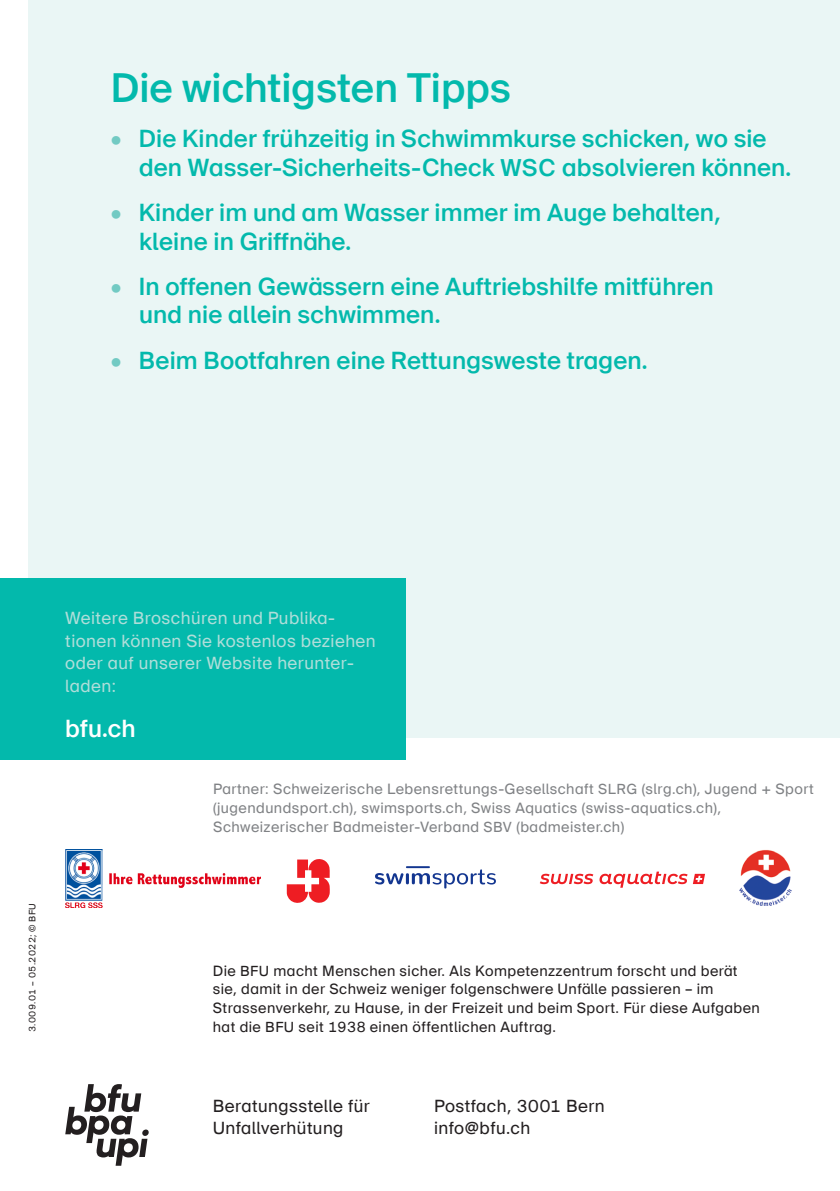
<style>
.page{position:relative;width:840px;height:1191px;background:#fff}
.page>*{position:absolute;margin:0;border:0;box-sizing:border-box;transform-origin:0 0}
.t1{font:500 40px "BFU Suisse";color:#03b9ac}
.t2{font:500 24px/28.4px "BFU Suisse";letter-spacing:.005em;color:#03b9ac}
.t3{font:500 24px "BFU Suisse";color:#fff}
.t4{font:17px/22.6px "BFU Suisse";letter-spacing:.025em;color:#afded9}
.t5{font:17px/22.6px "BFU Suisse";letter-spacing:.025em;color:#231f20}
.t6{font:14.4px/18.8px "BFU Suisse";letter-spacing:.03em;color:#231f20}
.t7{font:14.4px/18.8px "BFU Suisse";letter-spacing:.03em;color:#808285}
.t8{font:9px "BFU Suisse";letter-spacing:.04em;color:#231f20}
.s1{color:#72cac3}
.s2{font-size:23.6px}
.s3{font-size:14.2px}
.s4{font-size:16.6px}
</style>
<div class="page">
<div style="left:28px;top:0;width:811px;height:737px;background:#eaf6f5"></div>
<svg style="left:65px;top:1084px;width:84px;height:81px"></svg>
<div style="left:0;top:578px;width:405px;height:182px;background:#03b9ac"></div>
<svg style="left:375px;top:869px;width:120px;height:19px"></svg>
<hr style="left:405px;top:866px;width:24px;height:2px;background:#133690">
<img style="left:66px;top:850px;width:194px;height:57px">
<svg style="left:286px;top:859px;width:43px;height:44px"></svg>
<svg style="left:540px;top:871px;width:164px;height:16px"></svg>
<img style="left:739px;top:850px;width:53px;height:55px">
<h1 class="t1" style="left:111px;top:65px;width:401px">Die wichtigsten Tipps</h1>
<p class="t2" style="left:139px;top:125px;width:653px;text-indent:-28px"><span class="s1">•</span> Die Kinder frühzeitig in Schwimmkurse schicken, wo sie den Wasser-Sicherheits-Check <span class="s2">WSC</span> absolvieren können.</p>
<p class="t2" style="left:139px;top:199px;width:582px;text-indent:-28px"><span class="s1">•</span> Kinder im und am Wasser immer im Auge behalten, kleine in Griffnähe.</p>
<p class="t2" style="left:139px;top:272px;width:575px;text-indent:-28px"><span class="s1">•</span> In offenen Gewässern eine Auftriebshilfe mitführen und nie allein schwimmen.</p>
<p class="t2" style="left:111px;top:346px;width:538px"><span class="s1">•</span> Beim Bootfahren eine Rettungsweste tragen.</p>
<p class="t8" style="left:27px;top:1032px;width:131px;rotate:-90deg">3.009.01 – 05.2022; © BFU</p>
<p class="t4" style="left:65px;top:606px;width:312px">Weitere Broschüren und Publika&shy;tionen können Sie kostenlos beziehen oder auf unserer Website herunter&shy;laden:</p>
<p class="t3" style="left:65px;top:715px;width:72px">bfu.ch</p>
<p class="t4" style="left:65px;top:629px;width:285px;text-indent:56px">zu anderen Themen können<br>Sie kostenlos beziehen oder</p>
<p class="t7" style="left:213px;top:779px;width:601px">Partner: Schweizerische Lebensrettungs-Gesellschaft <span class="s3">SLRG</span> (slrg.ch), Jugend + Sport (jugendundsport.ch), swimsports.ch, Swiss Aquatics (swiss-aquatics.ch),<br>Schweizerischer Badmeister-Verband <span class="s3">SBV</span> (badmeister.ch)</p>
<p class="t6" style="left:213px;top:961px;width:548px">Die <span class="s3">BFU</span> macht Menschen sicher. Als Kompetenzzentrum forscht und berät sie, damit in der Schweiz weniger folgenschwere Unfälle passieren – im Strassenverkehr, zu Hause, in der Freizeit und beim Sport. Für diese Aufgaben hat die <span class="s3">BFU</span> seit <span class="s3">1938</span> einen öffentlichen Auftrag.</p>
<p class="t5" style="left:213px;top:1094px;width:158px">Beratungsstelle für<br>Unfallverhütung</p>
<p class="t5" style="left:434px;top:1094px;width:172px">Postfach, <span class="s4">3001</span> Bern info@bfu.ch</p>
</div>
